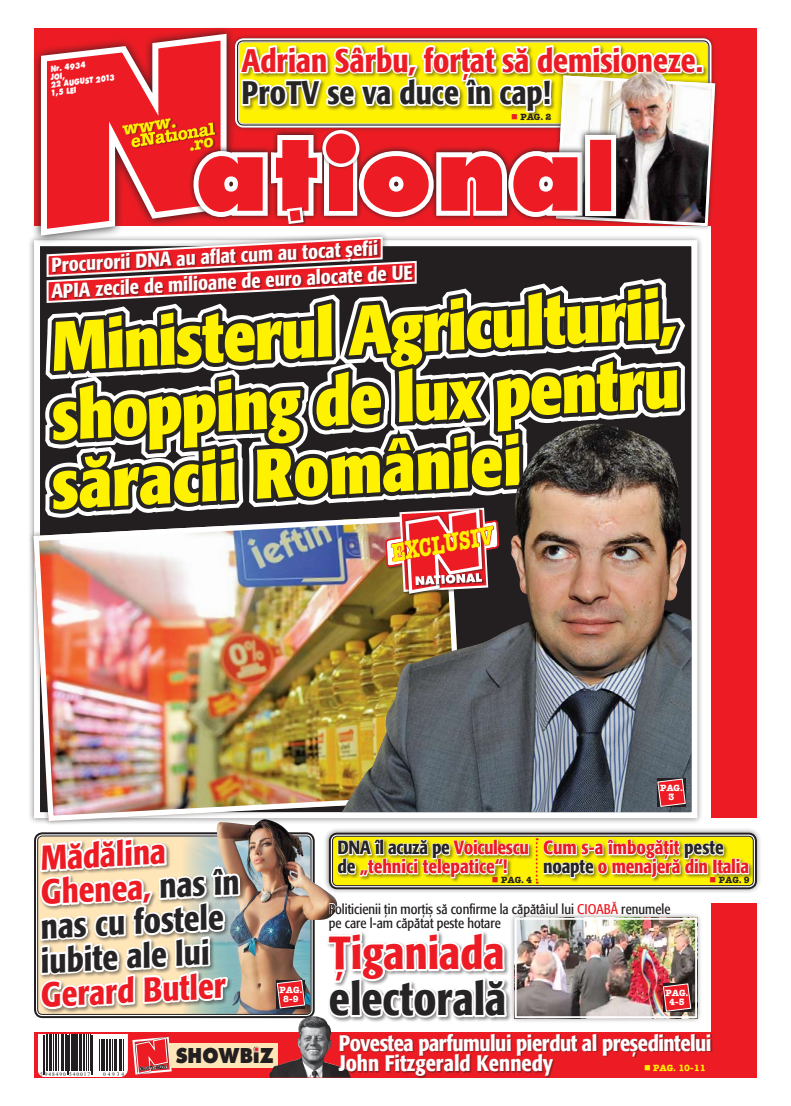
<style>
.page{position:relative;width:791px;height:1106px;background:#fff}
.page>*{position:absolute;margin:0;border:0;box-sizing:border-box;transform-origin:0 0}
.t1{font:100.7px "Futura Extra Bold Rom";color:#ed1c24}
.t2{font:700 condensed 69.1px/69.1px "R Formata";color:#fff200;text-align:justify}
.t3{font:500 condensed 46.1px "R Formata";color:#272425}
.t4{font:500 condensed 46.1px "R Formata";color:#ed1c24}
.t5{font:500 condensed 34.4px/34.3px "R Formata";color:#272425}
.t6{font:500 condensed 34.4px "R Formata";color:#ed1c24}
.t7{font:500 condensed 32.4px "R Formata";color:#ed1c24}
.t8{font:500 condensed 32.4px "R Formata";color:#272425}
.t9{font:25.4px "American Type Writer Bold Rom";color:#fff200;scale:.73 1}
.t10{font:500 condensed 22.3px/20.7px "R Formata";letter-spacing:-.02em;color:#fff}
.t11{font:500 condensed 20px/26px "R Formata";color:#fff}
.t12{font:20px "Futura Extra Bold Rom";color:#231f20;scale:.9 1}
.t13{font:500 condensed 19px/19px "R Formata";letter-spacing:-.01em;color:#ed1c24}
.t14{font:17.6px "American Type Writer Bold Rom";color:#fff200}
.t15{font:14px/14px "R Formata Condensed";color:#231f20}
.t16{font:9px/9px "American Type Writer Bold Rom";color:#fff;text-align:center}
.t17{font:9px "American Type Writer Bold Rom";color:#272425}
.t18{font:9px "American Type Writer Bold Rom";color:#fff200}
.t19{font:8px/8px "Futura Extra Bold Rom";color:#fff;scale:.8 1}
.t20{font:5.5px "Times New Roman";letter-spacing:.18em;color:#231f20}
.s1{color:#ed1c24}
.s2{font-size:70.7px}
.s3{font-size:25.7px}
.s4{color:#272425}
</style>
<div class="page">
<div style="left:712px;top:28px;width:45px;height:790px;background:#ed1c24"></div>
<div style="left:712px;top:903px;width:45px;height:174px;background:#ed1c24"></div>
<div style="left:323px;top:827px;width:468px;height:102px;background:#231f20;opacity:.5"></div>
<div style="left:542px;top:837px;width:245px;height:58px;background:#231f20;opacity:.5"></div>
<div style="left:239px;top:43px;width:525px;height:93px;background:#231f20;opacity:.5"></div>
<img style="left:33px;top:28px;width:717px;height:1051px">
<p class="t19" style="left:47px;top:65px;width:83px;text-indent:3px;rotate:-7deg">Nr. 4934<br>joi,<br>22 august 2013<br>1,5 LEI</p>
<p class="t14" style="left:121px;top:119px;width:56px;rotate:-9deg">www.</p>
<h3 class="t7" style="left:242px;top:42px;width:463px">Adrian Sârbu, forţat să demisioneze.</h3>
<h3 class="t8" style="left:242px;top:75px;width:311px">ProTV se va duce în cap!</h3>
<p class="t17" style="left:511px;top:111px;width:42px"><span class="s1">■</span> PAG. 2</p>
<h1 class="t1" style="left:195px;top:111px;width:389px">at<span class="s2">I</span>ona</h1>
<p class="t11" style="left:49px;top:253px;width:363px;rotate:-3deg">Procurorii DNA au aflat cum au tocat şefii<br>APIA zecile de milioane de euro alocate de UE</p>
<h2 class="t2" style="left:42px;top:314px;width:635px;rotate:-3deg">Ministerul Agriculturii, shopping de lux pentru săracii României</h2>
<h3 class="t9" style="left:388px;top:537px;width:144px;rotate:-10deg">EXCLU<span class="s3">SIV</span></h3>
<h3 class="t5" style="left:34px;top:842px;width:204px;rotate:-3deg"><span class="s1">Mădălina<br>Ghenea,</span> nas în nas cu fostele iubite ale lui</h3>
<h3 class="t6" style="left:39px;top:976px;width:187px;rotate:-3deg">Gerard Butler</h3>
<p class="t16" style="left:279px;top:984px;width:24px">PAG.<br>8-9</p>
<p class="t20" style="left:40px;top:1070px;width:52px">5 948490 540017</p>
<p class="t20" style="left:103px;top:1070px;width:22px">04934</p>
<p class="t12" style="left:176px;top:1043px;width:110px">sHoWBiZ</p>
<p class="t16" style="left:660px;top:783px;width:24px">PAG.<br>3</p>
<p class="t13" style="left:337px;top:838px;width:193px"><span class="s4">DNA îl acuză pe</span> Voiculescu <span class="s4">de</span> „tehnici telepatice“!</p>
<p class="t13" style="left:543px;top:838px;width:207px">Cum s-a îmbogăţit <span class="s4">peste noapte</span> o menajeră din Italia</p>
<p class="t17" style="left:492px;top:873px;width:42px"><span class="s1">■</span> PAG. 4</p>
<p class="t17" style="left:710px;top:873px;width:42px"><span class="s1">■</span> PAG. 9</p>
<p class="t15" style="left:329px;top:902px;width:343px">Politicienii ]in mor]iș să confirme la căpătâiul lui <span class="s1">Cioabă</span> renumele pe care l-am căpătat peste hotare</p>
<h3 class="t4" style="left:329px;top:927px;width:177px">Țiganiada</h3>
<h3 class="t3" style="left:329px;top:973px;width:179px">electorală</h3>
<p class="t16" style="left:666px;top:988px;width:24px">PAG.<br>4-5</p>
<p class="t10" style="left:339px;top:1033px;width:374px">Povestea parfumului pierdut al preşedintelui<br>John Fitzgerald Kennedy</p>
<p class="t18" style="left:644px;top:1062px;width:63px">■ PAG. 10-11</p>
</div>
